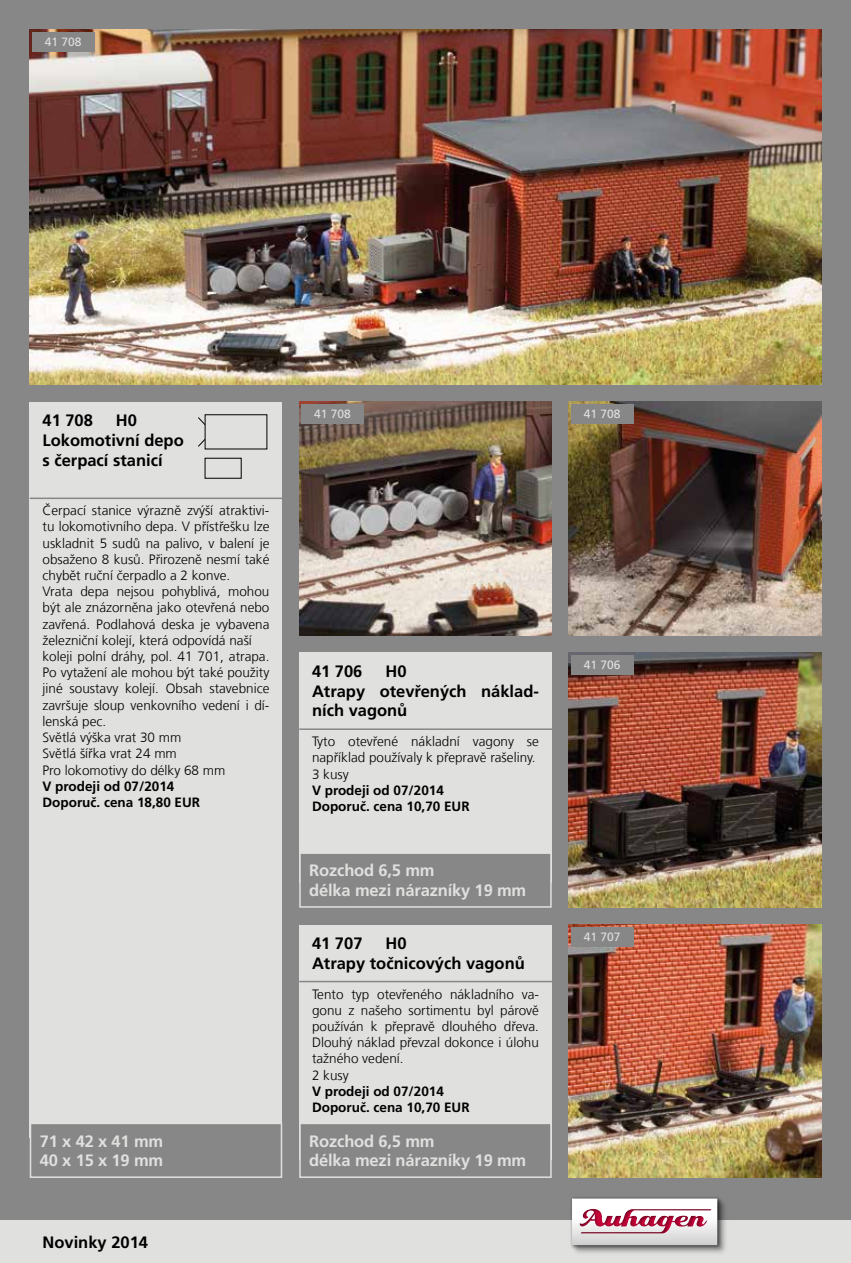
<style>
.page{position:relative;width:851px;height:1263px;background:#fff}
.page>*{position:absolute;margin:0;border:0;box-sizing:border-box;transform-origin:0 0}
.t1{font:700 16.5px/19.8px "Frutiger LT Com";color:#000}
.t2{font:700 16.5px/19.8px "Frutiger LT Com";letter-spacing:-.01em;color:#e0e0df}
.t3{font:300 13.5px/16.2px "Frutiger LT Com";color:#000}
.t4{font:700 13.5px/16.2px "Frutiger LT Com";color:#000}
.t5{font:12px "Frutiger LT Com";color:#e0e0df}
</style>
<div class="page">
<div style="left:0;top:0;width:850px;height:1263px;background:#878787"></div>
<div style="left:0;top:1220px;width:850px;height:43px;background:#e0e0df"></div>
<div style="left:571px;top:1197px;width:158px;height:60px;background:#000;opacity:.37"></div>
<img style="left:570px;top:1197px;width:153px;height:54px">
<svg style="left:572px;top:1198px;width:145px;height:47px"></svg>
<img style="left:568px;top:925px;width:253px;height:253px">
<div style="left:570px;top:927px;width:63px;height:19px;background:#878787"></div>
<img style="left:568px;top:652px;width:253px;height:256px">
<div style="left:570px;top:655px;width:63px;height:19px;background:#878787"></div>
<img style="left:30px;top:30px;width:791px;height:355px">
<div style="left:32px;top:32px;width:62px;height:20px;background:#878787"></div>
<img style="left:299px;top:402px;width:252px;height:234px">
<div style="left:301px;top:404px;width:62px;height:20px;background:#878787"></div>
<img style="left:568px;top:402px;width:253px;height:234px">
<div style="left:570px;top:404px;width:63px;height:20px;background:#878787"></div>
<div style="left:299px;top:925px;width:252px;height:235px;background:#e0e0df"></div>
<hr style="left:299px;top:981px;width:267px;height:1px;background:#878787">
<div style="left:300px;top:1123px;width:251px;height:54px;background:#878787"></div>
<div style="left:299px;top:1123px;width:252px;height:55px;border:2px solid #e0e0df"></div>
<div style="left:299px;top:652px;width:252px;height:231px;background:#e0e0df"></div>
<hr style="left:299px;top:728px;width:266px;height:2px;background:#878787">
<div style="left:300px;top:853px;width:251px;height:54px;background:#878787"></div>
<div style="left:299px;top:852px;width:252px;height:56px;border:2px solid #e0e0df"></div>
<div style="left:30px;top:402px;width:252px;height:735px;background:#e0e0df"></div>
<hr style="left:30px;top:498px;width:252px;height:1px;background:#878787">
<div style="left:30px;top:1123px;width:251px;height:54px;background:#878787"></div>
<div style="left:30px;top:1123px;width:252px;height:55px;border:2px solid #e0e0df"></div>
<div style="left:205px;top:414px;width:62px;height:35px;border:1px solid #000"></div>
<div style="left:205px;top:458px;width:36px;height:21px;border:1px solid #000"></div>
<svg style="left:198px;top:416px;width:8px;height:10px"></svg>
<svg style="left:198px;top:438px;width:8px;height:9px"></svg>
<p class="t5" style="left:45px;top:35px;width:38px">41 708</p>
<p class="t1" style="left:42px;top:411px;width:143px;text-indent:73px">H0<br>Lokomotivní depo s čerpací stanicí</p>
<p class="t3" style="left:42px;top:503px;width:228px">Čerpací stanice výrazně zvýší atraktivi&shy;tu lokomotivního depa. V přístřešku lze uskladnit 5 sudů na palivo, v balení je obsaženo 8 kusů. Přirozeně nesmí také chybět ruční čerpadlo a 2 konve.<br>Vrata depa nejsou pohyblivá, mohou být ale znázorněna jako otevřená nebo zavřená. Podlahová deska je vybavena železniční kolejí, která odpovídá naší koleji polní dráhy, pol. 41 701, atrapa.<br>Po vytažení ale mohou být také použity jiné soustavy kolejí. Obsah stavebnice završuje sloup venkovního vedení i dí&shy;lenská pec.<br>Světlá výška vrat 30 mm<br>Světlá šířka vrat 24 mm<br>Pro lokomotivy do délky 68 mm</p>
<p class="t4" style="left:42px;top:778px;width:159px">V prodeji od 07/2014<br>Doporuč. cena 18,80 EUR</p>
<p class="t1" style="left:42px;top:411px;width:52px">41 708</p>
<p class="t2" style="left:40px;top:1131px;width:125px">71 x 42 x 41 mm<br>40 x 15 x 19 mm</p>
<p class="t1" style="left:43px;top:1232px;width:107px">Novinky 2014</p>
<p class="t5" style="left:314px;top:407px;width:38px">41 708</p>
<p class="t5" style="left:583px;top:407px;width:38px">41 708</p>
<p class="t1" style="left:312px;top:661px;width:228px;text-indent:73px">H0<br>Atrapy otevřených náklad&shy;ních vagonů</p>
<p class="t3" style="left:312px;top:733px;width:228px">Tyto otevřené nákladní vagony se například používaly k přepravě rašeliny.<br>3 kusy</p>
<p class="t4" style="left:312px;top:782px;width:159px">V prodeji od 07/2014<br>Doporuč. cena 10,70 EUR</p>
<p class="t1" style="left:312px;top:661px;width:52px">41 706</p>
<p class="t5" style="left:583px;top:658px;width:38px">41 706</p>
<p class="t2" style="left:309px;top:861px;width:218px">Rozchod 6,5 mm<br>délka mezi nárazníky 19 mm</p>
<p class="t1" style="left:312px;top:933px;width:214px;text-indent:73px">H0<br>Atrapy točnicových vagonů</p>
<p class="t3" style="left:312px;top:986px;width:228px">Tento typ otevřeného nákladního va&shy;gonu z našeho sortimentu byl párově používán k přepravě dlouhého dřeva.<br>Dlouhý náklad převzal dokonce i úlohu tažného vedení.<br>2 kusy</p>
<p class="t4" style="left:312px;top:1083px;width:159px">V prodeji od 07/2014<br>Doporuč. cena 10,70 EUR</p>
<p class="t2" style="left:309px;top:1131px;width:218px">Rozchod 6,5 mm<br>délka mezi nárazníky 19 mm</p>
<p class="t1" style="left:312px;top:933px;width:52px">41 707</p>
<p class="t5" style="left:583px;top:930px;width:38px">41 707</p>
</div>
